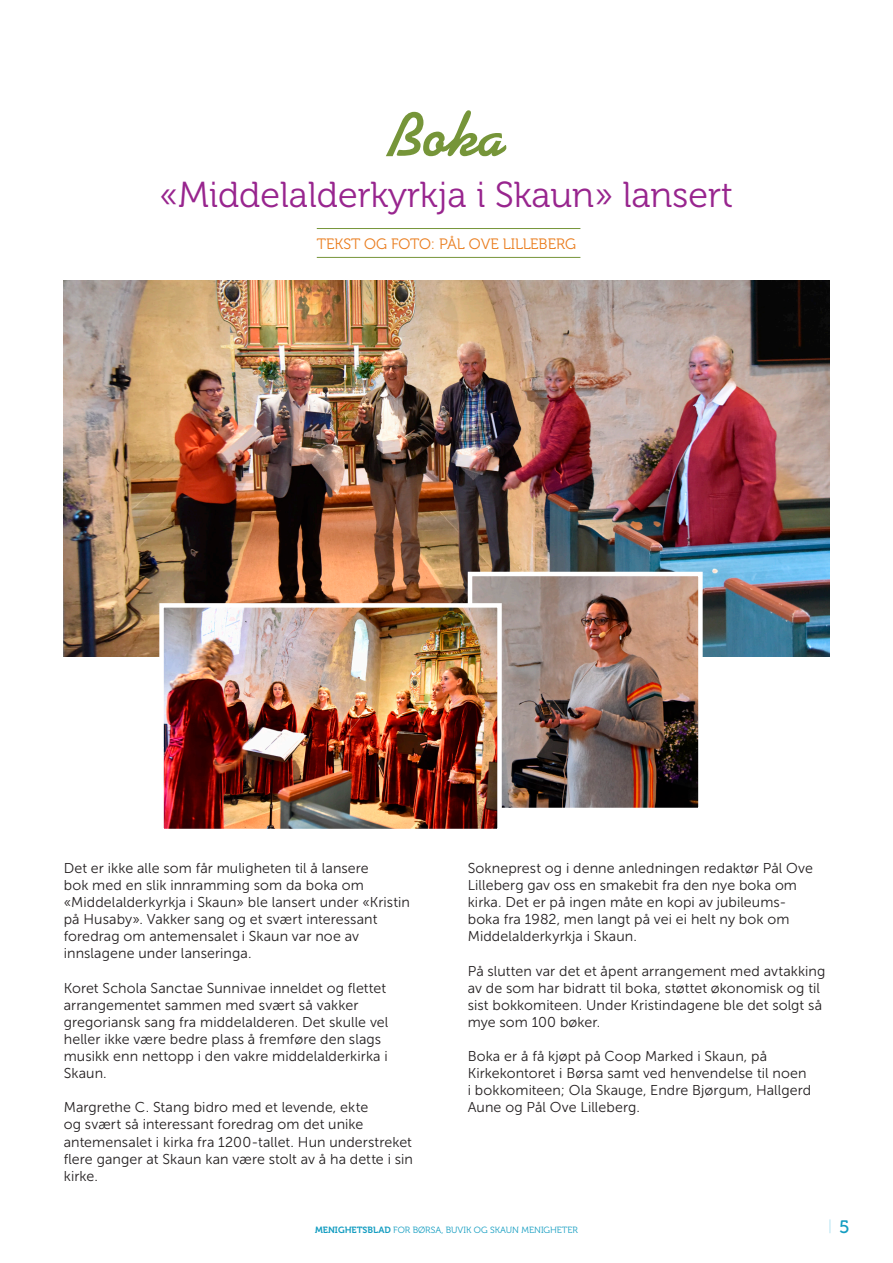
<style>
.page{position:relative;width:893px;height:1263px;background:#fff}
.page>*{position:absolute;margin:0;border:0;box-sizing:border-box;transform-origin:0 0}
.t1{font:700 63px "Kaufmann Std";color:#769539}
.t2{font:36px "Museo 300";color:#98258e}
.t3{font:18px "Museo 500";color:#149dc1}
.t4{font:15px "Museo 300";color:#ea7e20}
.t5{font:14.25px/17.1px "Museo Sans 300";letter-spacing:.005em;color:#231f20}
.t6{font:9px "Museo 300";color:#149dc1}
.s1{font-family:"Museo 700"}
</style>
<div class="page">
<svg style="left:829px;top:1219px;width:2px;height:14px"></svg>
<img style="left:64px;top:281px;width:765px;height:376px">
<img style="left:473px;top:577px;width:225px;height:230px">
<div style="left:468px;top:572px;width:235px;height:240px;border:4px solid #fff"></div>
<img style="left:164px;top:608px;width:333px;height:220px">
<div style="left:159px;top:603px;width:343px;height:230px;border:4px solid #fff"></div>
<hr style="left:317px;top:257px;width:263px;height:1px;background:#769539">
<hr style="left:317px;top:228px;width:263px;height:1px;background:#769539">
<h1 class="t1" style="left:387px;top:97px;width:121px">Boka</h1>
<h2 class="t2" style="left:160px;top:175px;width:575px">«Middelalderkyrkja i Skaun» lansert</h2>
<p class="t4" style="left:317px;top:236px;width:261px">TEKST OG FOTO: PÅL OVE LILLEBERG</p>
<p class="t5" style="left:64px;top:859px;width:348px">Det er ikke alle som får muligheten til å lansere<br>bok med en slik innramming som da boka om «Middelalderkyrkja i Skaun» ble lansert under «Kristin på Husaby». Vakker sang og et svært interessant foredrag om antemensalet i Skaun var noe av innslagene under lanseringa.</p>
<p class="t5" style="left:64px;top:979px;width:326px">Koret Schola Sanctae Sunnivae inneldet og flettet arrangementet sammen med svært så vakker gregoriansk sang fra middelalderen. Det skulle vel heller ikke være bedre plass å fremføre den slags musikk enn nettopp i den vakre middelalderkirka i Skaun.</p>
<p class="t5" style="left:64px;top:1099px;width:351px">Margrethe C. Stang bidro med et levende, ekte<br>og svært så interessant foredrag om det unike antemensalet i kirka fra 1200-tallet. Hun understreket flere ganger at Skaun kan være stolt av å ha dette i sin kirke.</p>
<p class="t5" style="left:468px;top:859px;width:347px">Sokneprest og i denne anledningen redaktør Pål Ove Lilleberg gav oss en smakebit fra den nye boka om kirka. Det er på ingen måte en kopi av jubileums&shy;boka fra 1982, men langt på vei ei helt ny bok om Middelalderkyrkja i Skaun.</p>
<p class="t5" style="left:468px;top:962px;width:359px">På slutten var det et åpent arrangement med avtakking av de som har bidratt til boka, støttet økonomisk og til sist bokkomiteen. Under Kristindagene ble det solgt så mye som 100 bøker.</p>
<p class="t5" style="left:468px;top:1048px;width:345px">Boka er å få kjøpt på Coop Marked i Skaun, på Kirkekontoret i Børsa samt ved henvendelse til noen i bokkomiteen; Ola Skauge, Endre Bjørgum, Hallgerd Aune og Pål Ove Lilleberg.</p>
<p class="t6" style="left:315px;top:1225px;width:264px"><span class="s1">MENIGHETSBLAD</span> FOR BØRSA, BUVIK OG SKAUN MENIGHETER</p>
<p class="t3" style="left:839px;top:1217px;width:12px">5</p>
</div>
